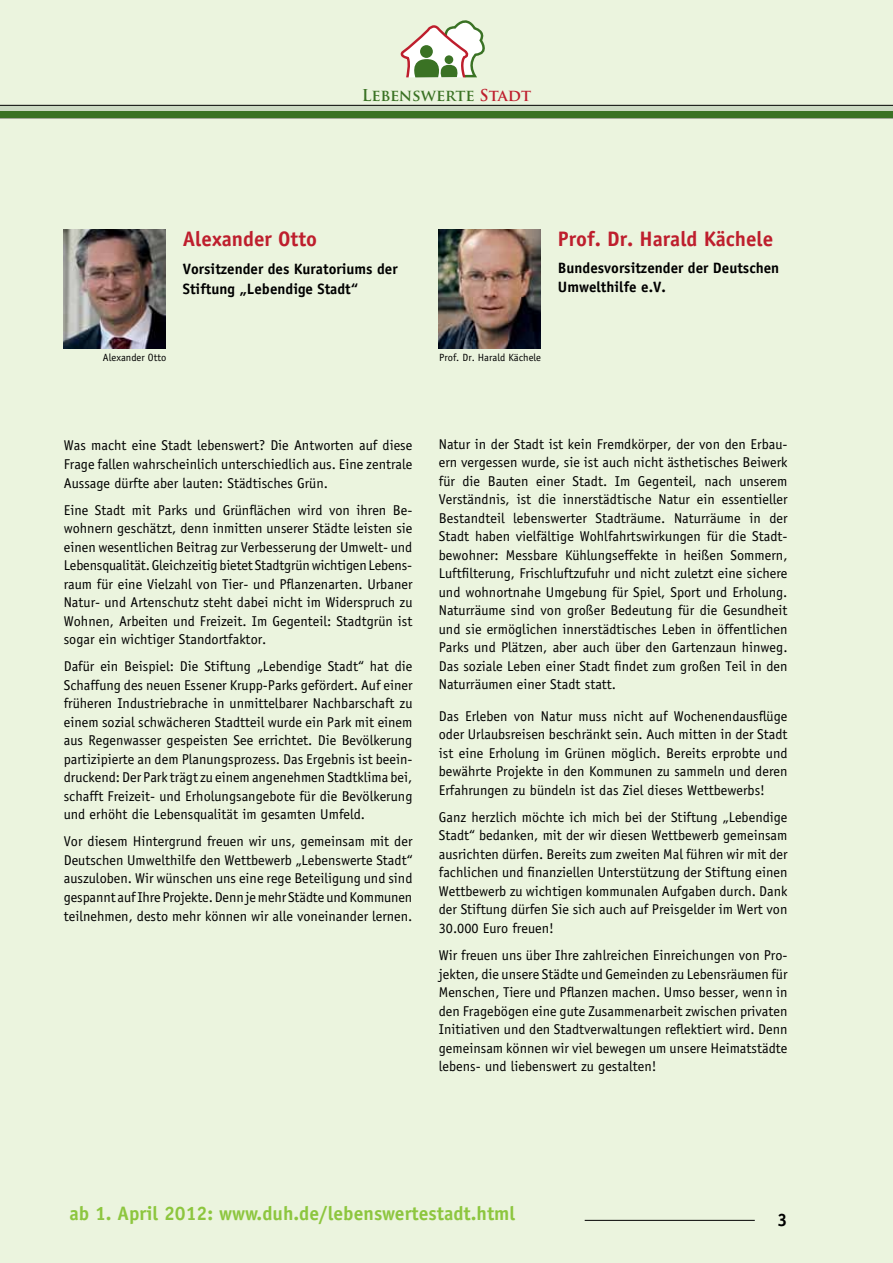
<style>
.page{position:relative;width:893px;height:1263px;background:#ebf4de}
.page>*{position:absolute;margin:0;border:0;box-sizing:border-box;transform-origin:0 0}
.t1{font:700 21px "Officina Sans";color:#be1e2d}
.t2{font:700 19.5px "Officina Sans";color:#8dc63f}
.t3{font:700 18px "Officina Sans";color:#000}
.t4{font:700 15.9px "Trajan Pro";color:#3a7224}
.t5{font:700 15px/19.5px "Officina Sans";color:#000}
.t6{font:14.25px/18.5px "Officina Sans";color:#000;text-align:justify}
.t7{font:10.5px "Officina Sans";color:#000}
.s1{color:#be1e2d}
</style>
<div class="page">
<svg style="left:0;top:105px;width:893px;height:7px;background:#9eb094"></svg>
<div style="left:0;top:112px;width:893px;height:6px;background:#3a7224"></div>
<img style="left:439px;top:230px;width:102px;height:119px">
<hr style="left:585px;top:1220px;width:170px;height:1px;background:#000">
<svg style="left:400px;top:20px;width:85px;height:58px"></svg>
<img style="left:64px;top:230px;width:102px;height:119px">
<p class="t4" style="left:362px;top:85px;width:171px">Lebenswerte <span class="s1">Stadt</span></p>
<h1 class="t1" style="left:183px;top:226px;width:136px">Alexander Otto</h1>
<p class="t5" style="left:183px;top:259px;width:216px">Vorsitzender des Kuratoriums der<br>Stiftung „Lebendige Stadt“</p>
<h1 class="t1" style="left:558px;top:226px;width:217px">Prof. Dr. Harald Kächele</h1>
<p class="t5" style="left:558px;top:258px;width:223px">Bundesvorsitzender der Deutschen<br>Umwelthilfe e.V.</p>
<p class="t7" style="left:103px;top:352px;width:65px">Alexander Otto</p>
<p class="t7" style="left:439px;top:352px;width:103px">Prof. Dr. Harald Kächele</p>
<p class="t6" style="left:64px;top:436px;width:350px">Was macht eine Stadt lebenswert? Die Antworten auf diese Frage fallen wahrscheinlich unterschiedlich aus. Eine zentrale Aussage dürfte aber lauten: Städtisches Grün.</p>
<p class="t6" style="left:64px;top:500px;width:350px">Eine Stadt mit Parks und Grünflächen wird von ihren Be&shy;wohnern geschätzt, denn inmitten unserer Städte leisten sie einen wesentlichen Beitrag zur Verbesserung der Umwelt- und Lebensqualität. Gleichzeitig bietet Stadtgrün wichtigen Lebens&shy;raum für eine Vielzahl von Tier- und Pflanzenarten. Urbaner Natur- und Artenschutz steht dabei nicht im Widerspruch zu Wohnen, Arbeiten und Freizeit. Im Gegenteil: Stadtgrün ist sogar ein wichtiger Standortfaktor.</p>
<p class="t6" style="left:64px;top:657px;width:350px">Dafür ein Beispiel: Die Stiftung „Lebendige Stadt“ hat die Schaffung des neuen Essener Krupp-Parks gefördert. Auf einer früheren Industriebrache in unmittelbarer Nachbarschaft zu einem sozial schwächeren Stadtteil wurde ein Park mit einem aus Regenwasser gespeisten See errichtet. Die Bevölkerung partizipierte an dem Planungsprozess. Das Ergebnis ist beein&shy;druckend: Der Park trägt zu einem angenehmen Stadtklima bei, schafft Freizeit- und Erholungsangebote für die Bevölkerung und erhöht die Lebensqualität im gesamten Umfeld.</p>
<p class="t6" style="left:64px;top:832px;width:350px">Vor diesem Hintergrund freuen wir uns, gemeinsam mit der Deutschen Umwelthilfe den Wettbewerb „Lebenswerte Stadt“ auszuloben. Wir wünschen uns eine rege Beteiligung und sind gespannt auf Ihre Projekte. Denn je mehr Städte und Kommunen teilnehmen, desto mehr können wir alle voneinander lernen.</p>
<p class="t6" style="left:439px;top:434px;width:350px">Natur in der Stadt ist kein Fremdkörper, der von den Erbau&shy;ern vergessen wurde, sie ist auch nicht ästhetisches Beiwerk für die Bauten einer Stadt. Im Gegenteil, nach unserem Verständnis, ist die innerstädtische Natur ein essentieller Bestandteil lebenswerter Stadträume. Naturräume in der Stadt haben vielfältige Wohlfahrtswirkungen für die Stadt&shy;bewohner: Messbare Kühlungseffekte in heißen Sommern, Luftfilterung, Frischluftzufuhr und nicht zuletzt eine sichere und wohnortnahe Umgebung für Spiel, Sport und Erholung.<br>Naturräume sind von großer Bedeutung für die Gesundheit und sie ermöglichen innerstädtisches Leben in öffentlichen Parks und Plätzen, aber auch über den Gartenzaun hinweg.<br>Das soziale Leben einer Stadt findet zum großen Teil in den Naturräumen einer Stadt statt.</p>
<p class="t6" style="left:439px;top:707px;width:350px">Das Erleben von Natur muss nicht auf Wochenendausflüge oder Urlaubsreisen beschränkt sein. Auch mitten in der Stadt ist eine Erholung im Grünen möglich. Bereits erprobte und bewährte Projekte in den Kommunen zu sammeln und deren Erfahrungen zu bündeln ist das Ziel dieses Wettbewerbs!</p>
<p class="t6" style="left:439px;top:808px;width:350px">Ganz herzlich möchte ich mich bei der Stiftung „Lebendige Stadt“ bedanken, mit der wir diesen Wettbewerb gemeinsam ausrichten dürfen. Bereits zum zweiten Mal führen wir mit der fachlichen und finanziellen Unterstützung der Stiftung einen Wettbewerb zu wichtigen kommunalen Aufgaben durch. Dank der Stiftung dürfen Sie sich auch auf Preisgelder im Wert von 30.000 Euro freuen!</p>
<p class="t6" style="left:439px;top:946px;width:350px">Wir freuen uns über Ihre zahlreichen Einreichungen von Pro&shy;jekten, die unsere Städte und Gemeinden zu Lebensräumen für Menschen, Tiere und Pflanzen machen. Umso besser, wenn in den Fragebögen eine gute Zusammenarbeit zwischen privaten Initiativen und den Stadtverwaltungen reflektiert wird. Denn gemeinsam können wir viel bewegen um unsere Heimatstädte lebens- und liebenswert zu gestalten!</p>
<h2 class="t2" style="left:70px;top:1201px;width:447px">ab 1. April 2012: www.duh.de/lebenswertestadt.html</h2>
<p class="t3" style="left:777px;top:1209px;width:12px">3</p>
</div>
